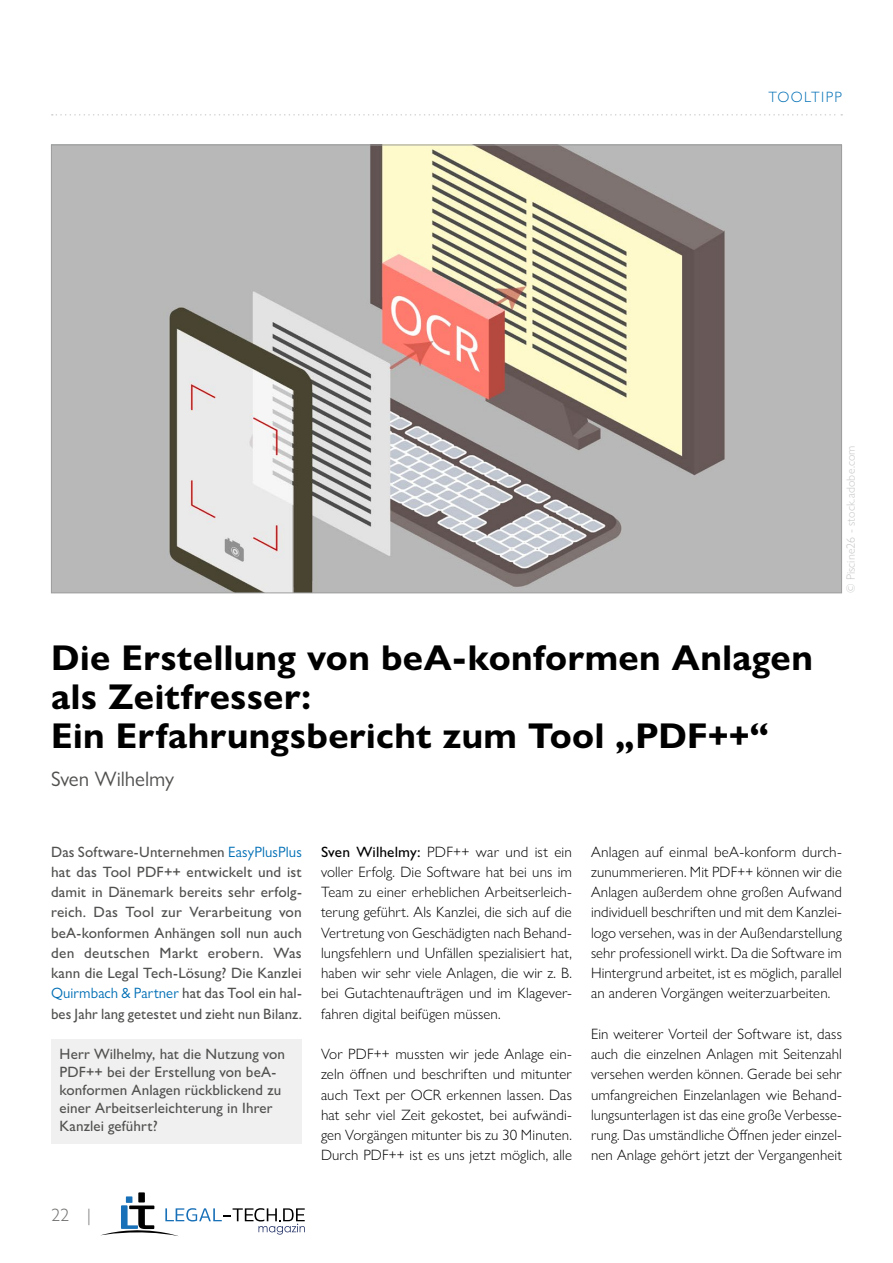
<style>
.page{position:relative;width:893px;height:1263px;background:#fff}
.page>*{position:absolute;margin:0;border:0;box-sizing:border-box;transform-origin:0 0}
.h1_Titel{font:700 36px/39px "Gill Sans Nova";letter-spacing:.01em;color:#000}
.Autor_Name{font:21px "Gill Sans Nova";letter-spacing:-.005em;color:#515150}
.t1{font:300 18px "Gill Sans Nova";color:#6f6f6e}
.t2{font:300 15px/20.2px "Gill Sans Nova";letter-spacing:.005em;color:#000;text-align:justify}
.Vorspann{font:500 15px/20.2px "Gill Sans Nova";letter-spacing:.005em;color:#515150;text-align:justify}
.h2_ZwischenU{font:500 15px/18px "Gill Sans Nova";letter-spacing:.005em;color:#515150}
.t3{font:300 15px "Gill Sans Nova";color:#006fb5}
.BU_copy{font:300 12px "Gill Sans Nova";letter-spacing:.01em;color:#c5c6c6}
.s1{font-weight:400;color:#006fb5}
.s2{font-weight:500}
</style>
<div class="page">
<svg style="left:52px;top:114px;width:790px;height:2px"></svg>
<svg style="left:100px;top:1193px;width:205px;height:43px"></svg>
<img style="left:53px;top:147px;width:787px;height:444px">
<div style="left:51px;top:1040px;width:251px;height:104px;background:#f0f0f0"></div>
<p class="t3" style="left:768px;top:88px;width:20px">Tooltipp</p>
<p class="h1_Titel" style="left:51px;top:638px;width:763px">Die Erstellung von beA-konformen Anlagen als Zeitfresser:<br>Ein Erfahrungsbericht zum Tool „PDF++“</p>
<p class="Autor_Name" style="left:51px;top:766px;width:124px">Sven Wilhelmy</p>
<p class="BU_copy" style="left:843px;top:593px;width:149px;rotate:-90deg">© Piscine26 - stock.adobe.com</p>
<p class="Vorspann" style="left:51px;top:841px;width:252px">Das Software-Unternehmen <span class="s1">EasyPlusPlus </span>hat das Tool PDF++ entwickelt und ist damit in Dänemark bereits sehr erfolg&shy;reich. Das Tool zur Verarbeitung von beA-konformen Anhängen soll nun auch den deutschen Markt erobern. Was kann die Legal Tech-Lösung? Die Kanzlei <span class="s1">Quirmbach &amp; Partner</span> hat das Tool ein hal&shy;bes Jahr lang getestet und zieht nun Bilanz.</p>
<p class="h2_ZwischenU" style="left:60px;top:1045px;width:227px">Herr Wilhelmy, hat die Nutzung von<br>PDF++ bei der Erstellung von beA&shy;konformen Anlagen rückblickend zu einer Arbeitserleichterung in Ihrer<br>Kanzlei geführt?</p>
<p class="t1" style="left:51px;top:1204px;width:41px">22 |</p>
<p class="t2" style="left:321px;top:841px;width:252px"><span class="s2">Sven Wilhelmy:</span> PDF++ war und ist ein voller Erfolg. Die Software hat bei uns im Team zu einer erheblichen Arbeitserleich&shy;terung geführt. Als Kanzlei, die sich auf die Vertretung von Geschädigten nach Behand&shy;lungsfehlern und Unfällen spezialisiert hat, haben wir sehr viele Anlagen, die wir z. B. bei Gutachtenaufträgen und im Klagever&shy;fahren digital beifügen müssen.</p>
<p class="t2" style="left:321px;top:1044px;width:252px">Vor PDF++ mussten wir jede Anlage ein&shy;zeln öffnen und beschriften und mitunter auch Text per OCR erkennen lassen. Das hat sehr viel Zeit gekostet, bei aufwändi&shy;gen Vorgängen mitunter bis zu 30 Minuten.<br>Durch PDF++ ist es uns jetzt möglich, alle</p>
<p class="t2" style="left:591px;top:841px;width:252px">Anlagen auf einmal beA-konform durch&shy;zunummerieren. Mit PDF++ können wir die Anlagen außerdem ohne großen Aufwand individuell beschriften und mit dem Kanzlei&shy;logo versehen, was in der Außendarstellung sehr professionell wirkt. Da die Software im Hintergrund arbeitet, ist es möglich, parallel an anderen Vorgängen weiterzuarbeiten.</p>
<p class="t2" style="left:591px;top:1023px;width:252px">Ein weiterer Vorteil der Software ist, dass auch die einzelnen Anlagen mit Seitenzahl versehen werden können. Gerade bei sehr umfangreichen Einzelanlagen wie Behand&shy;lungsunterlagen ist das eine große Verbesse&shy;rung. Das umständliche Öffnen jeder einzel&shy;nen Anlage gehört jetzt der Vergangenheit</p>
</div>
